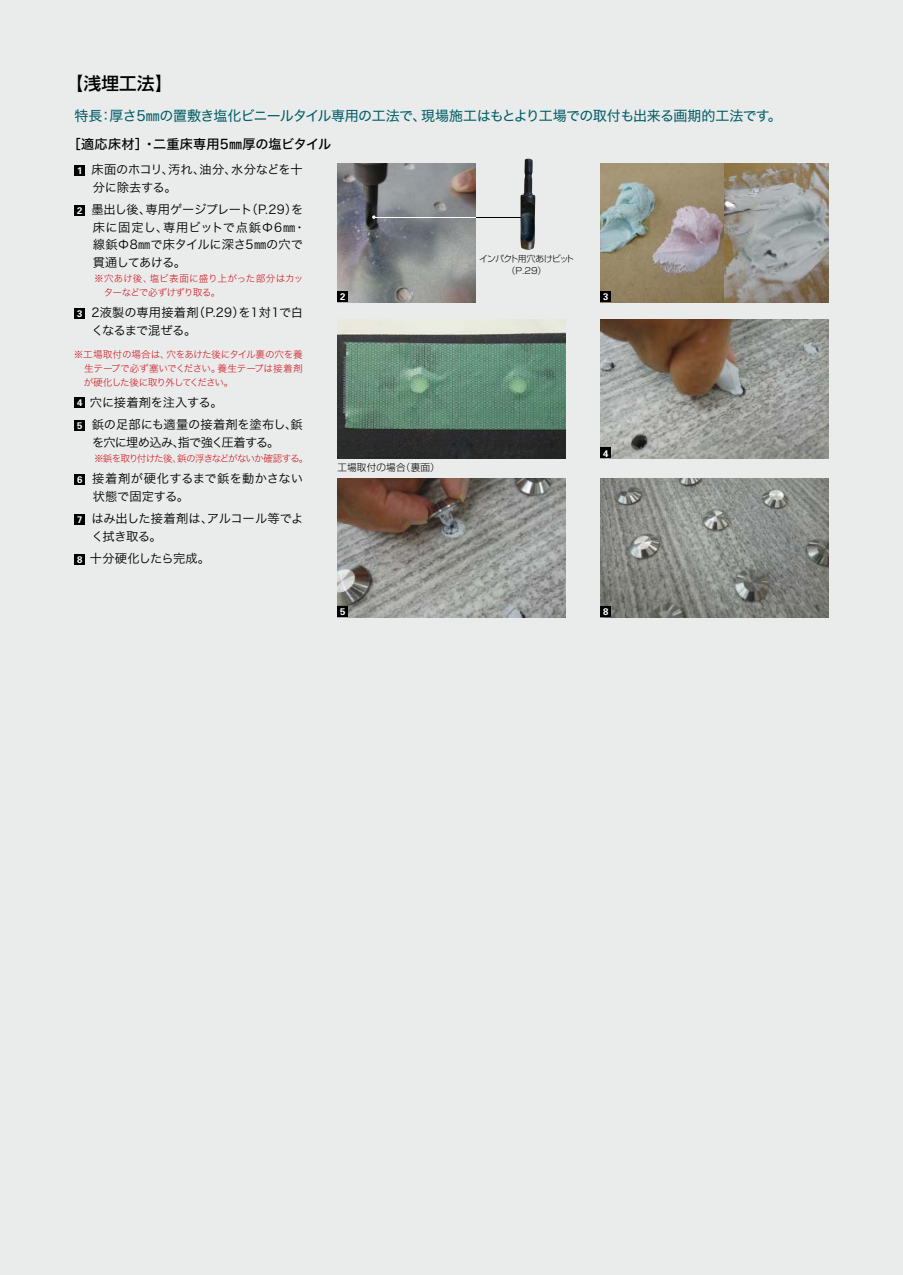
<style>
.page{position:relative;width:903px;height:1275px;background:#eaebeb}
.page>*{position:absolute;margin:0;border:0;box-sizing:border-box;transform-origin:0 0}
.t1{font:500 17.5px "Shin Go Pro";color:#000}
.t2{font:14px "Hira Kaku Std W4";letter-spacing:-.04em;color:#005e67}
.t3{font:13.12px "Hira Kaku Std W5";letter-spacing:.01em;color:#000}
.t4{font:12.25px/17.5px "Hira Kaku Std W3";letter-spacing:-.015em;color:#000}
.t5{font:12.25px/17.5px "Hira Kaku Std W3";letter-spacing:.015em;color:#000}
.t6{font:12.25px "Hira Kaku Std W3";letter-spacing:-.06em;color:#000}
.t7{font:9.62px/14px "Hira Kaku Std W2";letter-spacing:-.06em;color:#d0121b;text-align:justify}
.t8{font:9.62px/14px "Hira Kaku Std W2";letter-spacing:-.035em;color:#d0121b}
.t9{font:9.62px "Hira Kaku Std W2";letter-spacing:-.095em;color:#d0121b}
.t10{font:300 9.62px "Shin Go Pro";letter-spacing:.015em;color:#000}
.t11{font:700 9.62px "Univers";color:#fff}
.t12{font:300 8.75px/11.4px "Shin Go Pro";letter-spacing:-.06em;color:#000;text-align:center}
.s1{font-family:"Univers";font-weight:700;font-size:9.62px;color:#fff}
</style>
<div class="page">
<div style="left:74px;top:165px;width:11px;height:11px;background:#000"></div>
<div style="left:74px;top:205px;width:11px;height:11px;background:#000"></div>
<div style="left:74px;top:308px;width:11px;height:11px;background:#000"></div>
<div style="left:74px;top:397px;width:11px;height:11px;background:#000"></div>
<div style="left:74px;top:420px;width:11px;height:11px;background:#000"></div>
<div style="left:74px;top:474px;width:11px;height:11px;background:#000"></div>
<div style="left:74px;top:514px;width:11px;height:11px;background:#000"></div>
<div style="left:74px;top:554px;width:11px;height:11px;background:#000"></div>
<img style="left:337px;top:163px;width:138px;height:139px">
<img style="left:600px;top:163px;width:228px;height:139px">
<div style="left:337px;top:291px;width:11px;height:11px;background:#000"></div>
<img style="left:337px;top:319px;width:229px;height:139px">
<img style="left:600px;top:319px;width:228px;height:139px">
<div style="left:600px;top:447px;width:11px;height:11px;background:#000"></div>
<img style="left:600px;top:478px;width:228px;height:139px">
<div style="left:600px;top:606px;width:11px;height:11px;background:#000"></div>
<div style="left:600px;top:291px;width:11px;height:11px;background:#000"></div>
<img style="left:337px;top:478px;width:229px;height:139px">
<div style="left:337px;top:606px;width:11px;height:11px;background:#000"></div>
<hr style="left:374px;top:217px;width:146px;height:1px;background:#000">
<hr style="left:374px;top:217px;width:101px;height:1px;background:#fff">
<svg style="left:372px;top:215px;width:4px;height:4px"></svg>
<img style="left:520px;top:159px;width:15px;height:91px">
<h1 class="t1" style="left:66px;top:69px;width:108px">【浅埋工法】</h1>
<p class="t2" style="left:74px;top:106px;width:709px">特長：厚さ5㎜の置敷き塩化ビニールタイル専用の工法で、現場施工はもとより工場での取付も出来る画期的工法です。</p>
<p class="t3" style="left:68px;top:135px;width:265px">［適応床材］・二重床専用5㎜厚の塩ビタイル</p>
<p class="t4" style="left:93px;top:161px;width:211px;text-indent:-16px"><span class="s1">1</span> 床面のホコリ、汚れ、油分、水分などを十分に除去する。</p>
<p class="t4" style="left:93px;top:201px;width:214px;text-indent:-16px"><span class="s1">2</span> 墨出し後、専用ゲージプレート（P.29）を床に固定し、専用ビットで点鋲Φ6㎜・線鋲Φ8㎜で床タイルに深さ5㎜の穴で貫通してあける。</p>
<p class="t8" style="left:104px;top:271px;width:201px;text-indent:-9px">※穴あけ後、塩ビ表面に盛り上がった部分はカッターなどで必ずけずり取る。</p>
<p class="t4" style="left:92px;top:304px;width:213px;text-indent:-14px"><span class="s1">3</span> 2液製の専用接着剤（P.29）を1対1で白くなるまで混ぜる。</p>
<p class="t7" style="left:84px;top:347px;width:220px;text-indent:-10px">※工場取付の場合は、穴をあけた後にタイル裏の穴を養生テープで必ず塞いでください。養生テープは接着剤が硬化した後に取り外してください。</p>
<p class="t4" style="left:77px;top:391px;width:227px;line-height:22.4px"><span class="s1">4</span> 穴に接着剤を注入する。<br><span class="s1">5</span> 鋲の足部にも適量の接着剤を塗布し、鋲</p>
<p class="t6" style="left:92px;top:433px;width:189px">を穴に埋め込み、指で強く圧着する。</p>
<p class="t9" style="left:94px;top:451px;width:216px">※鋲を取り付けた後、鋲の浮きなどがないか確認する。</p>
<p class="t5" style="left:93px;top:470px;width:212px;text-indent:-16px"><span class="s1">6</span> 接着剤が硬化するまで鋲を動かさない状態で固定する。</p>
<p class="t4" style="left:92px;top:510px;width:213px;text-indent:-14px"><span class="s1">7</span> はみ出した接着剤は、アルコール等でよく拭き取る。</p>
<p class="t4" style="left:77px;top:550px;width:135px"><span class="s1">8</span> 十分硬化したら完成。</p>
<p class="t11" style="left:340px;top:291px;width:7px">2</p>
<p class="t10" style="left:337px;top:459px;width:104px">工場取付の場合（裏面）</p>
<p class="t11" style="left:340px;top:606px;width:7px">5</p>
<p class="t12" style="left:479px;top:252px;width:97px">インパクト用穴あけビット（P.29）</p>
<p class="t11" style="left:603px;top:291px;width:7px">3</p>
<p class="t11" style="left:603px;top:447px;width:7px">4</p>
<p class="t11" style="left:603px;top:606px;width:7px">8</p>
</div>
